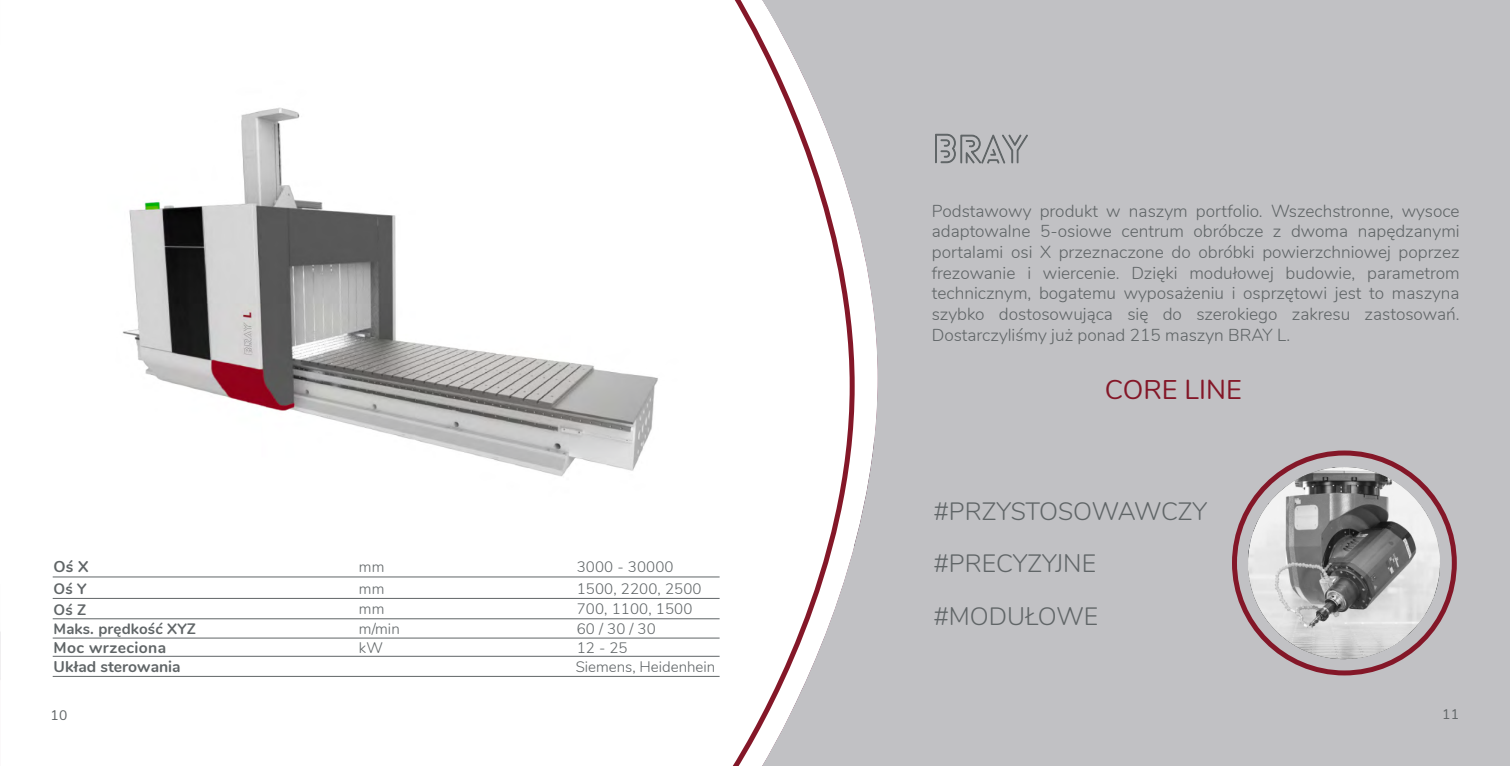
<style>
.page{position:relative;width:1510px;height:766px;background:#fff}
.page>*{position:absolute;margin:0;border:0;box-sizing:border-box;transform-origin:0 0}
.t1{font:27px "Nunito";color:#841728}
.t2{font:300 25px/52.5px "Nunito";color:#606567}
.t3{font:300 17.25px/20.6px "Nunito";color:#606567;text-align:justify}
.t4{font:700 15.62px "Nunito";color:#606567}
.t5{font:700 15.62px "Nunito";letter-spacing:.025em;color:#606567}
.t6{font:300 15.12px "Nunito";letter-spacing:.01em;color:#606567}
.t7{font:700 15.12px "Nunito";letter-spacing:.01em;color:#606567}
.t8{font:13.75px "Nunito";color:#606567}
</style>
<div class="page">
<div style="left:623px;top:0;width:886px;height:765px;background:#c1c1c4"></div>
<svg style="left:0;top:224px;width:877px;height:541px"></svg>
<img style="left:0;top:583px;width:726px;height:48px">
<img style="left:0;top:0;width:726px;height:577px">
<hr style="left:53px;top:576px;width:666px;height:1px;background:#606567">
<hr style="left:53px;top:598px;width:666px;height:1px;background:#606567">
<hr style="left:53px;top:618px;width:666px;height:1px;background:#606567">
<hr style="left:53px;top:637px;width:666px;height:1px;background:#606567">
<hr style="left:53px;top:655px;width:666px;height:1px;background:#606567">
<hr style="left:53px;top:676px;width:666px;height:1px;background:#606567">
<div style="left:1232px;top:450px;width:224px;height:225px;border:5px solid #841728;border-radius:50%"></div>
<img style="left:1247px;top:467px;width:193px;height:192px">
<svg style="left:726px;top:0;width:131px;height:765px"></svg>
<svg style="left:935px;top:133px;width:93px;height:31px"></svg>
<p class="t3" style="left:931px;top:199px;width:529px">Podstawowy produkt w naszym portfolio. Wszechstronne, wysoce adaptowalne 5-osiowe centrum obróbcze z dwoma napędzanymi portalami osi X przeznaczone do obróbki powierzchniowej poprzez frezowanie i wiercenie. Dzięki modułowej budowie, parametrom technicznym, bogatemu wyposażeniu i osprzętowi jest to maszyna szybko dostosowująca się do szerokiego zakresu zastosowań.<br>Dostarczyliśmy już ponad 215 maszyn BRAY L.</p>
<h1 class="t1" style="left:1105px;top:369px;width:138px">CORE LINE</h1>
<h2 class="t2" style="left:934px;top:483px;width:275px">#PRZYSTOSOWAWCZY #PRECYZYJNE #MODUŁOWE</h2>
<p class="t4" style="left:54px;top:555px;width:36px">Oś X</p>
<p class="t6" style="left:359px;top:555px;width:27px">mm</p>
<p class="t6" style="left:576px;top:555px;width:98px">3000 - 30000</p>
<p class="t7" style="left:54px;top:577px;width:34px">Oś Y</p>
<p class="t6" style="left:359px;top:577px;width:27px">mm</p>
<p class="t6" style="left:576px;top:577px;width:126px">1500, 2200, 2500</p>
<p class="t7" style="left:54px;top:598px;width:34px">Oś Z</p>
<p class="t6" style="left:359px;top:597px;width:27px">mm</p>
<p class="t6" style="left:576px;top:597px;width:117px">700, 1100, 1500</p>
<p class="t7" style="left:54px;top:617px;width:144px">Maks. prędkość XYZ</p>
<p class="t6" style="left:359px;top:617px;width:42px">m/min</p>
<p class="t6" style="left:576px;top:617px;width:81px">60 / 30 / 30</p>
<p class="t5" style="left:54px;top:635px;width:114px">Moc wrzeciona</p>
<p class="t6" style="left:359px;top:636px;width:25px">kW</p>
<p class="t6" style="left:576px;top:636px;width:52px">12 - 25</p>
<p class="t4" style="left:54px;top:655px;width:129px">Układ sterowania</p>
<p class="t6" style="left:575px;top:655px;width:141px">Siemens, Heidenhein</p>
<p class="t8" style="left:51px;top:705px;width:18px">10</p>
<p class="t8" style="left:1442px;top:703px;width:18px">11</p>
</div>
